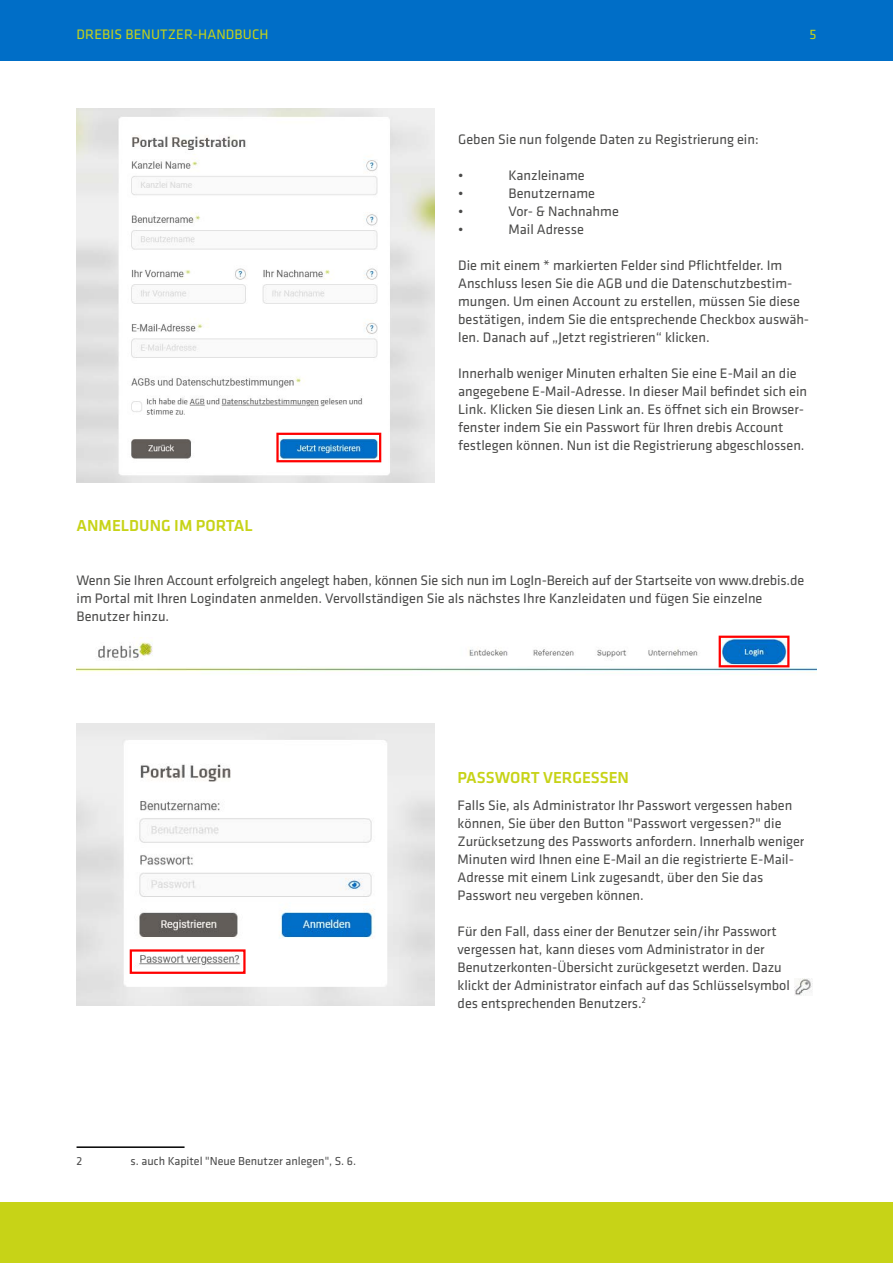
<style>
.page{position:relative;width:893px;height:1263px;background:#fff}
.page>*{position:absolute;margin:0;border:0;box-sizing:border-box;transform-origin:0 0}
.t1{font:500 16.5px "Klavika";color:#c7d317}
.t2{font:14.25px/18px "Klavika";color:#4a4a49}
.t3{font:14.25px "Klavika";letter-spacing:.01em;color:#c7d317}
.t4{font:12px "Klavika";color:#4a4a4a}
</style>
<div class="page">
<div style="left:0;top:0;width:893px;height:60px;background:#006ec7"></div>
<div style="left:0;top:1203px;width:893px;height:60px;background:#c7d317"></div>
<hr style="left:77px;top:1146px;width:108px;height:2px;background:#000">
<img style="left:77px;top:108px;width:358px;height:374px">
<div style="left:276px;top:433px;width:105px;height:29px;border:2px solid #f00"></div>
<img style="left:77px;top:637px;width:739px;height:37px">
<div style="left:719px;top:636px;width:70px;height:31px;border:2px solid #f00"></div>
<img style="left:77px;top:724px;width:358px;height:281px">
<div style="left:130px;top:949px;width:116px;height:25px;border:2px solid #f00"></div>
<img style="left:794px;top:978px;width:18px;height:17px">
<p class="t3" style="left:77px;top:26px;width:194px">DREBIS BENUTZER-HANDBUCH</p>
<p class="t3" style="left:809px;top:26px;width:9px">5</p>
<p class="t1" style="left:77px;top:517px;width:178px">ANMELDUNG IM PORTAL</p>
<p class="t2" style="left:458px;top:131px;width:302px">Geben Sie nun folgende Daten zu Registrierung ein:</p>
<p class="t2" style="left:458px;top:167px;width:7px">•</p>
<p class="t2" style="left:509px;top:167px;width:78px">Kanzleiname</p>
<p class="t2" style="left:458px;top:185px;width:7px">•</p>
<p class="t2" style="left:509px;top:185px;width:88px">Benutzername</p>
<p class="t2" style="left:458px;top:203px;width:7px">•</p>
<p class="t2" style="left:509px;top:203px;width:112px">Vor- &amp; Nachnahme</p>
<p class="t2" style="left:458px;top:221px;width:7px">•</p>
<p class="t2" style="left:509px;top:221px;width:77px">Mail Adresse</p>
<p class="t2" style="left:458px;top:257px;width:353px">Die mit einem * markierten Felder sind Pflichtfelder. Im Anschluss lesen Sie die AGB und die Datenschutzbestim&shy;mungen. Um einen Account zu erstellen, müssen Sie diese bestätigen, indem Sie die entsprechende Checkbox auswäh&shy;len. Danach auf „Jetzt registrieren“ klicken.</p>
<p class="t2" style="left:458px;top:365px;width:350px">Innerhalb weniger Minuten erhalten Sie eine E-Mail an die angegebene E-Mail-Adresse. In dieser Mail befindet sich ein Link. Klicken Sie diesen Link an. Es öffnet sich ein Browser&shy;fenster indem Sie ein Passwort für Ihren drebis Account festlegen können. Nun ist die Registrierung abgeschlossen.</p>
<p class="t2" style="left:77px;top:572px;width:729px">Wenn Sie Ihren Account erfolgreich angelegt haben, können Sie sich nun im LogIn-Bereich auf der Startseite von www.drebis.de im Portal mit Ihren Logindaten anmelden. Vervollständigen Sie als nächstes Ihre Kanzleidaten und fügen Sie einzelne<br>Benutzer hinzu.</p>
<p class="t4" style="left:77px;top:1155px;width:7px">2</p>
<p class="t4" style="left:131px;top:1155px;width:227px">s. auch Kapitel "Neue Benutzer anlegen", S. 6.</p>
<p class="t1" style="left:458px;top:769px;width:173px">PASSWORT VERGESSEN</p>
<p class="t2" style="left:458px;top:797px;width:348px">Falls Sie, als Administrator Ihr Passwort vergessen haben können, Sie über den Button "Passwort vergessen?" die Zurücksetzung des Passworts anfordern. Innerhalb weniger Minuten wird Ihnen eine E-Mail an die registrierte E-Mail-Adresse mit einem Link zugesandt, über den Sie das Passwort neu vergeben können.</p>
<p class="t2" style="left:458px;top:923px;width:334px">Für den Fall, dass einer der Benutzer sein/ihr Passwort vergessen hat, kann dieses vom Administrator in der Benutzerkonten-Übersicht zurückgesetzt werden. Dazu klickt der Administrator einfach auf das Schlüsselsymbol des entsprechenden Benutzers.<sup>2</sup></p>
</div>
